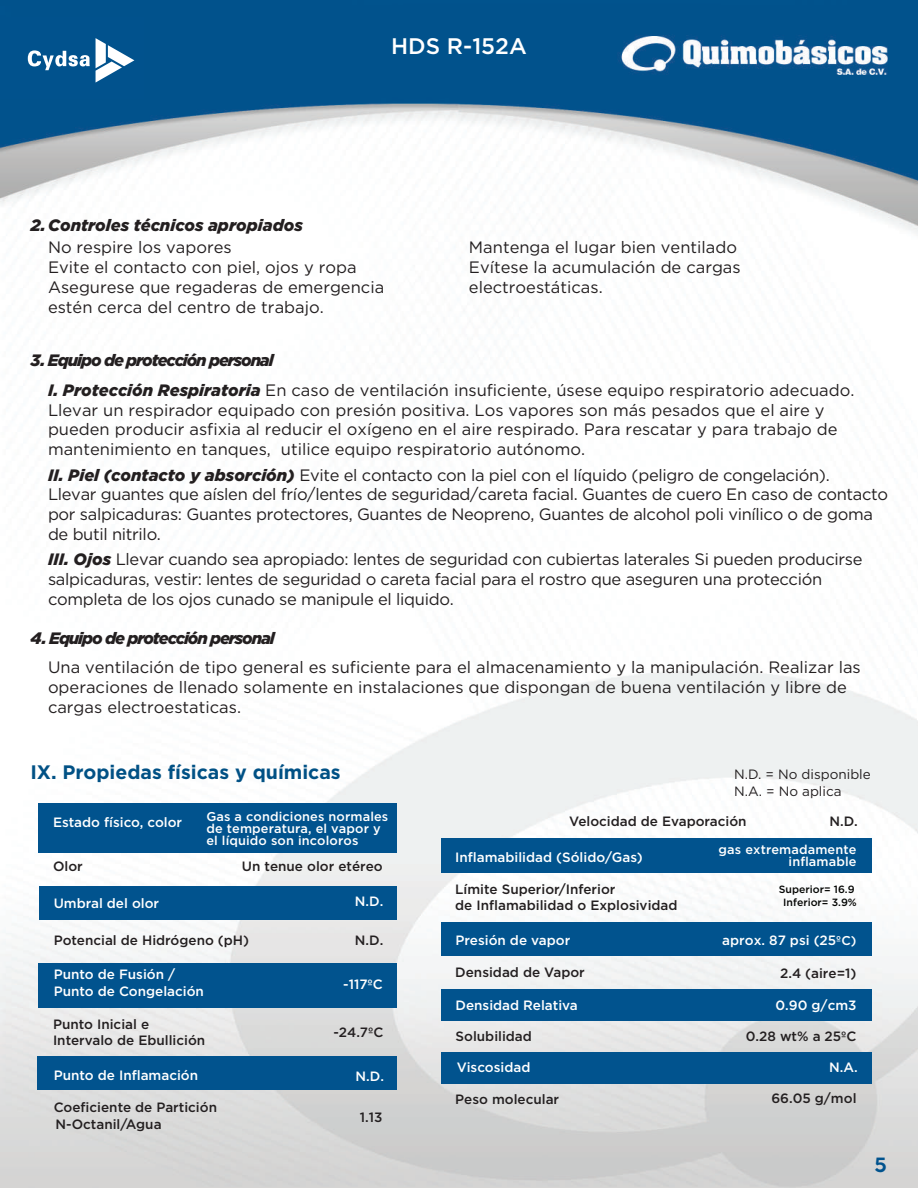
<style>
.page{position:relative;width:918px;height:1188px;background:#fff}
.page>*{position:absolute;margin:0;border:0;box-sizing:border-box;transform-origin:0 0}
.t1{font:500 22.5px "Gotham";color:#fff}
.t2{font:700 19.5px "Gotham";color:#015185}
.t3{font:500 18px "Keep Calm";color:#01538e}
.t4{font:16.5px/19.8px "Gotham";color:#231f20}
.t5{font:16.5px/19.8px "Gotham";letter-spacing:-.02em;color:#231f20}
.t6{font:italic 900 16.5px "Gotham";letter-spacing:-.065em;color:#231f20}
.t7{font:italic 900 16.5px "Gotham";color:#231f20}
.t8{font:500 13.5px/16.2px "Gotham";color:#231f20}
.t9{font:500 13.5px/16.2px "Gotham";color:#fff}
.t10{font:13.5px/16.2px "Gotham";color:#231f20}
.t11{font:500 12.75px/12px "Gotham";letter-spacing:.01em;color:#fff;text-align:right}
.t12{font:500 10.5px/12.6px "Gotham";color:#040503;text-align:center}
.s1{font-weight:900;font-style:italic}
.s2{font-size:12.75px}
</style>
<div class="page">
<img style="left:1px;top:0;width:917px;height:1188px">
<div style="left:0;top:18px;width:143px;height:81px;background:#01528d"></div>
<svg style="left:28px;top:50px;width:62px;height:20px"></svg>
<svg style="left:96px;top:38px;width:38px;height:45px"></svg>
<div style="left:441px;top:839px;width:430px;height:34px;background:#01538e"></div>
<div style="left:441px;top:922px;width:430px;height:33px;background:#01538e"></div>
<div style="left:441px;top:989px;width:430px;height:31px;background:#01538e"></div>
<div style="left:441px;top:1052px;width:430px;height:32px;background:#01538e"></div>
<div style="left:38px;top:804px;width:359px;height:49px;background:#01538e"></div>
<div style="left:39px;top:886px;width:358px;height:33px;background:#01538e"></div>
<div style="left:38px;top:963px;width:359px;height:44px;background:#01538e"></div>
<div style="left:37px;top:1057px;width:360px;height:33px;background:#01538e"></div>
<h1 class="t1" style="left:391px;top:32px;width:137px">HDS R-152A</h1>
<p class="t7" style="left:31px;top:215px;width:274px">2. Controles técnicos apropiados</p>
<p class="t4" style="left:48px;top:237px;width:338px">No respire los vapores<br>Evite el contacto con piel, ojos y ropa Asegurese que regaderas de emergencia estén cerca del centro de trabajo.</p>
<p class="t6" style="left:31px;top:350px;width:245px">3. Equipo de protección personal</p>
<p class="t4" style="left:469px;top:237px;width:273px">Mantenga el lugar bien ventilado<br>Evítese la acumulación de cargas electroestáticas.</p>
<p class="t4" style="left:48px;top:380px;width:808px"><span class="s1">I. Protección Respiratoria</span> En caso de ventilación insuficiente, úsese equipo respiratorio adecuado.<br>Llevar un respirador equipado con presión positiva. Los vapores son más pesados que el aire y pueden producir asfixia al reducir el oxígeno en el aire respirado. Para rescatar y para trabajo de mantenimiento en tanques, utilice equipo respiratorio autónomo.</p>
<p class="t5" style="left:48px;top:465px;width:842px"><span class="s1">II. Piel (contacto y absorción)</span> Evite el contacto con la piel con el líquido (peligro de congelación).<br>Llevar guantes que aíslen del frío/lentes de seguridad/careta facial. Guantes de cuero En caso de contacto por salpicaduras: Guantes protectores, Guantes de Neopreno, Guantes de alcohol poli vinílico o de goma de butil nitrilo.</p>
<p class="t5" style="left:48px;top:549px;width:816px"><span class="s1">III. Ojos</span> Llevar cuando sea apropiado: lentes de seguridad con cubiertas laterales Si pueden producirse salpicaduras, vestir: lentes de seguridad o careta facial para el rostro que aseguren una protección completa de los ojos cunado se manipule el liquido.</p>
<p class="t6" style="left:31px;top:629px;width:246px">4. Equipo de protección personal</p>
<p class="t4" style="left:48px;top:657px;width:814px">Una ventilación de tipo general es suficiente para el almacenamiento y la manipulación. Realizar las operaciones de llenado solamente en instalaciones que dispongan de buena ventilación y libre de cargas electroestaticas.</p>
<p class="t2" style="left:30px;top:759px;width:312px">IX. Propiedas físicas y químicas</p>
<p class="t10" style="left:734px;top:766px;width:138px">N.D. = No disponible<br>N.A. = No aplica</p>
<p class="t11" style="left:206px;top:811px;width:183px">Gas a condiciones normales</p>
<p class="t8" style="left:569px;top:813px;width:179px">Velocidad de Evaporación</p>
<p class="t11" style="left:206px;top:823px;width:176px;text-align:left">de temperatura, el vapor y el líquido son incoloros</p>
<p class="t8" style="left:242px;top:858px;width:142px">Un tenue olor etéreo</p>
<p class="t8" style="left:829px;top:813px;width:30px">N.D.</p>
<p class="t9" style="left:53px;top:814px;width:131px">Estado físico, color</p>
<p class="t8" style="left:53px;top:858px;width:31px">Olor</p>
<p class="t9" style="left:54px;top:895px;width:107px">Umbral del olor</p>
<p class="t8" style="left:54px;top:932px;width:197px">Potencial de Hidrógeno (pH)</p>
<p class="t9" style="left:54px;top:966px;width:152px">Punto de Fusión /<br>Punto de Congelación</p>
<p class="t8" style="left:53px;top:1016px;width:154px">Punto Inicial e<br>Intervalo de Ebullición</p>
<p class="t9" style="left:54px;top:1067px;width:146px">Punto de Inflamación</p>
<p class="t11" style="left:719px;top:843px;width:139px">gas extremadamente inflamable</p>
<p class="t9" style="left:455px;top:849px;width:189px">Inflamabilidad (Sólido/Gas)</p>
<p class="t8" style="left:455px;top:881px;width:224px">Límite Superior/Inferior<br>de Inflamabilidad o Explosividad</p>
<p class="t9" style="left:456px;top:931px;width:116px">Presión de vapor</p>
<p class="t8" style="left:455px;top:964px;width:131px">Densidad de Vapor</p>
<p class="t9" style="left:456px;top:997px;width:124px">Densidad Relativa</p>
<p class="t8" style="left:456px;top:1028px;width:78px">Solubilidad</p>
<p class="t8" style="left:746px;top:1028px;width:112px">0.28 wt% a 25ºC</p>
<p class="t12" style="left:779px;top:883px;width:79px">Superior= 16.9<br>Inferior= 3.9%</p>
<p class="t9" style="left:355px;top:893px;width:30px">N.D.</p>
<p class="t9" style="left:722px;top:931px;width:136px">aprox. 87 psi (25<span class="s2">ºC)</span></p>
<p class="t8" style="left:780px;top:965px;width:78px">2.4 (aire=1)</p>
<p class="t8" style="left:355px;top:932px;width:30px">N.D.</p>
<p class="t9" style="left:343px;top:976px;width:41px">-117ºC</p>
<p class="t9" style="left:776px;top:997px;width:83px">0.90 g/cm3</p>
<p class="t8" style="left:333px;top:1024px;width:52px">-24.7ºC</p>
<p class="t9" style="left:356px;top:1068px;width:30px">N.D.</p>
<p class="t9" style="left:457px;top:1059px;width:75px">Viscosidad</p>
<p class="t9" style="left:829px;top:1059px;width:30px">N.A.</p>
<p class="t8" style="left:54px;top:1099px;width:165px;line-height:17px">Coeficiente de Partición<br>N-Octanil/Agua</p>
<p class="t8" style="left:360px;top:1109px;width:24px">1.13</p>
<p class="t8" style="left:455px;top:1091px;width:105px">Peso molecular</p>
<p class="t8" style="left:771px;top:1090px;width:87px">66.05 g/mol</p>
<p class="t3" style="left:874px;top:1149px;width:14px">5</p>
</div>
